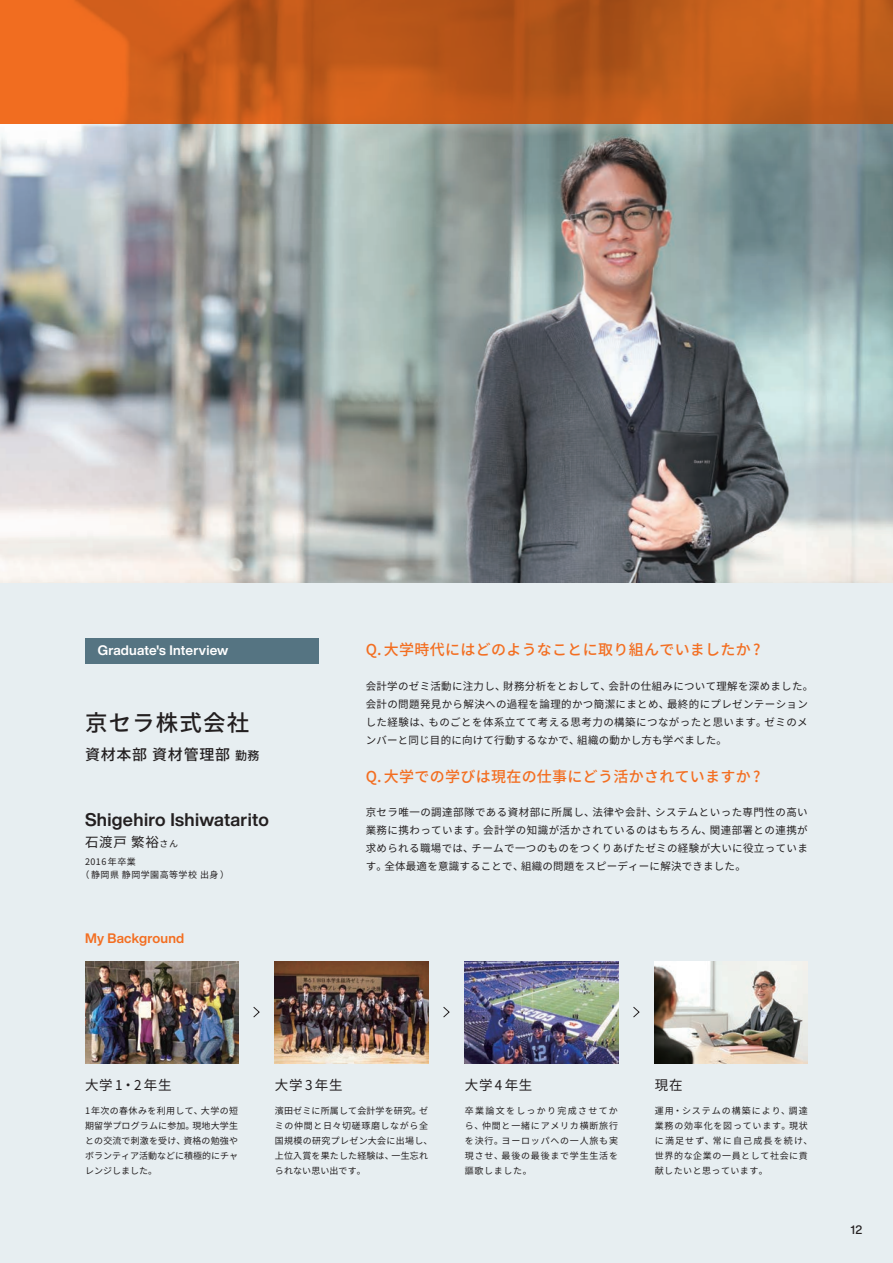
<style>
.page{position:relative;width:893px;height:1263px;background:#e7eef1}
.page>*{position:absolute;margin:0;border:0;box-sizing:border-box;transform-origin:0 0}
.t1{font:500 22.5px "Noto Sans CJ Kjp";letter-spacing:.05em;color:#231f20}
.t2{font:700 18px "Helvetica Now Display";letter-spacing:.02em;color:#231f20}
.t3{font:500 15px "Noto Sans CJ Kjp";letter-spacing:.02em;color:#f36e21}
.t4{font:500 15px "Noto Sans CJ Kjp";letter-spacing:.05em;color:#231f20}
.t5{font:13.5px "Noto Sans CJ Kjp";letter-spacing:.05em;color:#231f20}
.t6{font:700 13.5px "Helvetica Now Display";letter-spacing:.015em;color:#fff}
.t7{font:700 13.5px "Helvetica Now Display";letter-spacing:.015em;color:#f36e21}
.t8{font:500 12px "Helvetica Now Display";color:#231f20}
.t9{font:10.5px/18px "Noto Sans CJ Kjp";letter-spacing:.03em;color:#231f20}
.t10{font:9px/15px "Noto Sans CJ Kjp";letter-spacing:.05em;color:#231f20;text-align:justify}
.t11{font:9px/15px "Noto Sans CJ Kjp";letter-spacing:.015em;color:#231f20}
.t12{font:9px/15px "Noto Sans CJ Kjp";letter-spacing:.085em;color:#231f20}
.s1{font-size:12px}
.s2{font-size:9px}
</style>
<div class="page">
<img style="left:0;top:123px;width:893px;height:460px">
<svg style="left:0;top:0;width:893px;height:123px;background:#c65c1b"></svg>
<div style="left:85px;top:638px;width:234px;height:25px;background:#557482"></div>
<img style="left:85px;top:961px;width:153px;height:102px">
<img style="left:275px;top:961px;width:153px;height:102px">
<img style="left:465px;top:961px;width:153px;height:102px">
<svg style="left:253px;top:1007px;width:7px;height:11px"></svg>
<svg style="left:443px;top:1007px;width:7px;height:11px"></svg>
<svg style="left:633px;top:1006px;width:7px;height:12px"></svg>
<img style="left:655px;top:961px;width:153px;height:102px">
<p class="t6" style="left:98px;top:641px;width:132px">Graduate's Interview</p>
<h1 class="t1" style="left:85px;top:710px;width:166px">京セラ株式会社</h1>
<h3 class="t4" style="left:85px;top:746px;width:176px">資材本部 資材管理部 <span class="s1">勤務</span></h3>
<h2 class="t2" style="left:85px;top:807px;width:185px">Shigehiro Ishiwatarito</h2>
<p class="t5" style="left:85px;top:835px;width:95px">石渡戸 繁裕<span class="s2">さん</span></p>
<p class="t10" style="left:81px;top:855px;width:150px;line-height:13.5px;text-indent:4px">2016 年卒業<br>（静岡県 静岡学園高等学校 出身）</p>
<p class="t7" style="left:85px;top:929px;width:101px">My Background</p>
<h3 class="t3" style="left:366px;top:641px;width:396px">Q. 大学時代にはどのようなことに取り組んでいましたか ?</h3>
<p class="t9" style="left:366px;top:677px;width:449px">会計学のゼミ活動に注力し、財務分析をとおして、会計の仕組みについて理解を深めました。会計の問題発見から解決への過程を論理的かつ簡潔にまとめ、最終的にプレゼンテーションした経験は、ものごとを体系立てて考える思考力の構築につながったと思います。ゼミのメンバーと同じ目的に向けて行動するなかで、組織の動かし方も学べました。</p>
<h3 class="t3" style="left:366px;top:768px;width:396px">Q. 大学での学びは現在の仕事にどう活かされていますか ?</h3>
<p class="t9" style="left:366px;top:803px;width:444px;text-align:justify">京セラ唯一の調達部隊である資材部に所属し、法律や会計、システムといった専門性の高い業務に携わっています。会計学の知識が活かされているのはもちろん、関連部署との連携が求められる職場では、チームで一つのものをつくりあげたゼミの経験が大いに役立っています。全体最適を意識することで、組織の問題をスピーディーに解決できました。</p>
<p class="t5" style="left:85px;top:1077px;width:88px">大学 1・2 年生</p>
<p class="t5" style="left:275px;top:1077px;width:69px">大学3年生</p>
<p class="t5" style="left:465px;top:1077px;width:69px">大学4年生</p>
<p class="t5" style="left:655px;top:1077px;width:29px">現在</p>
<p class="t10" style="left:85px;top:1103px;width:155px">1年次の春休みを利用して、大学の短期留学プログラムに参加。現地大学生との交流で刺激を受け、資格の勉強やボランティア活動などに積極的にチャレンジしました。</p>
<p class="t11" style="left:275px;top:1103px;width:159px">濱田ゼミに所属して会計学を研究。ゼミの仲間と日々切磋琢磨しながら全国規模の研究プレゼン大会に出場し、上位入賞を果たした経験は、一生忘れられない思い出です。</p>
<p class="t10" style="left:465px;top:1103px;width:155px">卒業論文をしっかり完成させてから、仲間と一緒にアメリカ横断旅行を決行。ヨーロッパへの一人旅も実現させ、最後の最後まで学生生活を謳歌しました。</p>
<p class="t12" style="left:655px;top:1103px;width:159px">運用・システムの構築により、調達業務の効率化を図っています。現状に満足せず、常に自己成長を続け、世界的な企業の一員として社会に貢献したいと思っています。</p>
<p class="t8" style="left:850px;top:1221px;width:13px">12</p>
</div>
